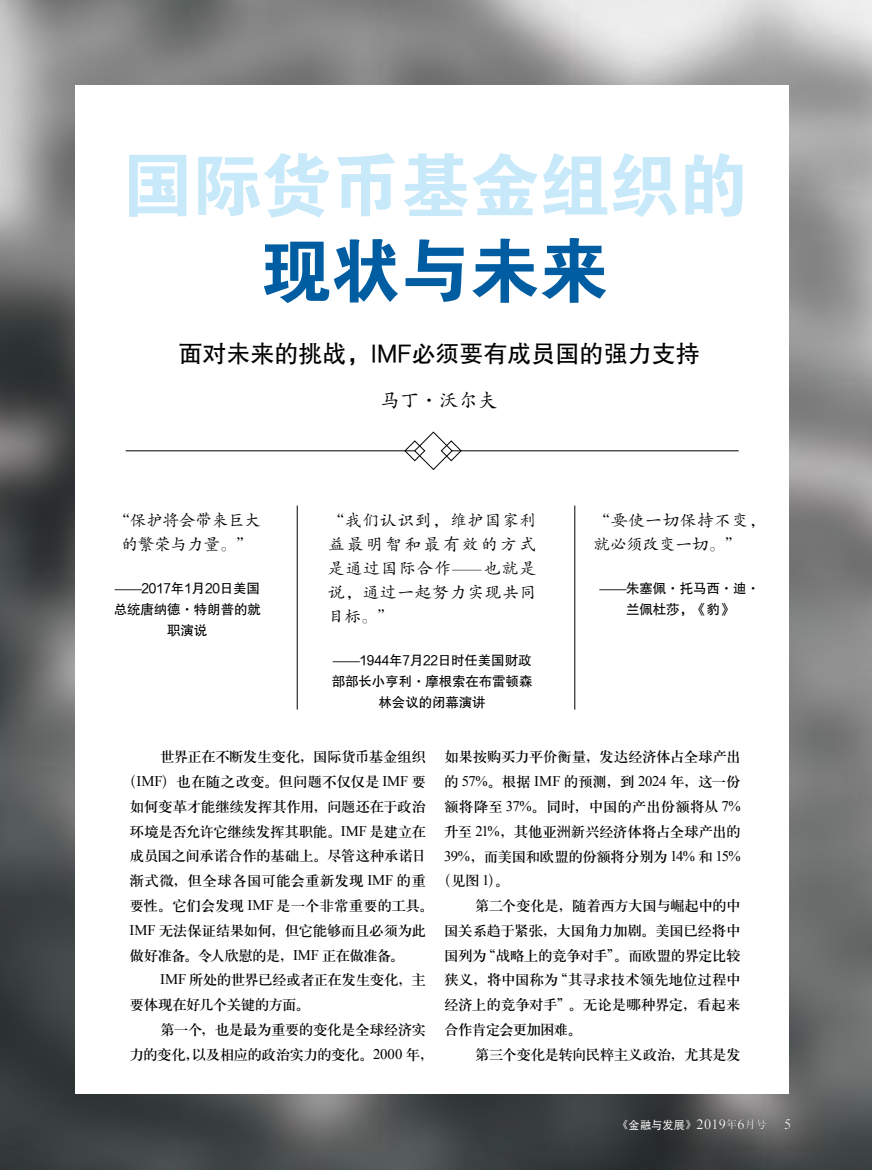
<style>
.page{position:relative;width:872px;height:1170px;background:#fff}
.page>*{position:absolute;margin:0;border:0;box-sizing:border-box;transform-origin:0 0}
.t1{font:70.2px "FZDHTJW GB1 0";letter-spacing:-.01em;color:#c8e9fa}
.t2{font:70.2px "FZDHTJW GB1 0";letter-spacing:-.01em;color:#005da2}
.t3{font:24px "FZHTJW GB1 0";color:#000}
.t4{font:19.5px "FZKTK GBK1 0";color:#000}
.t5{font:16.5px/24px "FZKTK GBK1 0";letter-spacing:.055em;color:#000;text-align:justify}
.t6{font:16.5px/24px "FZKTK GBK1 0";letter-spacing:-.01em;color:#000;text-align:center}
.t7{font:14.7px "H Ya 3 gj";letter-spacing:-.04em;color:#000}
.t8{font:14.7px "H Ya 3 gj";letter-spacing:-.005em;color:#000}
.t9{font:14.7px "H Ya 3 gj";letter-spacing:-.01em;color:#000}
.t10{font:14.7px "H Ya 3 gj";color:#000}
.t11{font:14.7px "H Ya 3 gj";letter-spacing:-.07em;color:#000}
.t12{font:14.7px "H Ya 3 gj";letter-spacing:-.02em;color:#000}
.t13{font:14.7px "H Ya 3 gj";letter-spacing:-.065em;color:#000}
.t14{font:13.5px/21px "FZHTJW GB1 0";letter-spacing:-.01em;color:#000;text-align:center}
.t15{font:11.55px "FZHTJW GB1 0";color:#fff}
.s1{font-size:9.45px}
.s2{font-size:11.55px}
.s3{font-family:"Times New Roman"}
.s4{font-size:10.05px}
.s5{font-family:"Times New Roman";font-size:14.25px}
.s6{font-family:"FZS3 K GBK1 0";font-size:10.65px}
.s7{font-family:"Times New Roman";font-size:14.55px;color:#000}
</style>
<div class="page">
<img style="left:0;top:0;width:872px;height:1169px">
<div style="left:76px;top:85px;width:712px;height:1008px;background:#fff"></div>
<hr style="left:297px;top:505px;width:1px;height:204px;background:#000">
<hr style="left:574px;top:505px;width:1px;height:204px;background:#000">
<svg style="left:404px;top:431px;width:58px;height:39px"></svg>
<hr style="left:126px;top:450px;width:289px;height:1px;background:#000">
<hr style="left:451px;top:450px;width:287px;height:1px;background:#000">
<h1 class="t1" style="left:122px;top:147px;width:627px">国际货币基金组织的</h1>
<h1 class="t2" style="left:261px;top:233px;width:349px">现状与未来</h1>
<h2 class="t3" style="left:178px;top:341px;width:523px">面对未来的挑战，IMF必须要有成员国的强力支持</h2>
<h3 class="t4" style="left:380px;top:390px;width:118px">马丁·沃尔夫</h3>
<p class="t6" style="left:114px;top:508px;width:149px">“保护将会带来巨大的繁荣与力量。”</p>
<p class="t14" style="left:114px;top:577px;width:149px"><span class="s1">—</span>2017年1月20日美国总统唐纳德·特朗普的就职演说</p>
<p class="t5" style="left:328px;top:508px;width:210px">“我们认识到，维护国家利益最明智和最有效的方式是通过国际合作<span class="s2">—</span>也就是说，通过一起努力实现共同目标。”</p>
<p class="t14" style="left:332px;top:649px;width:202px"><span class="s1">—</span>1944年7月22日时任美国财政部部长小亨利·摩根索在布雷顿森林会议的闭幕演讲</p>
<p class="t5" style="left:594px;top:508px;width:173px">“要使一切保持不变，就必须改变一切。”</p>
<p class="t14" style="left:599px;top:577px;width:162px"><span class="s1">—</span>朱塞佩·托马西·迪·兰佩杜莎，《豹》</p>
<p class="t7" style="left:160px;top:749px;width:267px">世界正在不断发生变化，国际货币基金组织</p>
<p class="t8" style="left:122px;top:774px;width:305px">（<span class="s3">IMF</span>）也在随之改变。但问题不仅仅是 <span class="s3">IMF</span> 要</p>
<p class="t7" style="left:130px;top:799px;width:298px">如何变革才能继续发挥其作用，问题还在于政治</p>
<p class="t7" style="left:130px;top:823px;width:298px">环境是否允许它继续发挥其职能。<span class="s3">IMF</span> 是建立在</p>
<p class="t7" style="left:130px;top:848px;width:298px">成员国之间承诺合作的基础上。尽管这种承诺日</p>
<p class="t10" style="left:130px;top:873px;width:298px">渐式微，但全球各国可能会重新发现 <span class="s3">IMF</span> 的重</p>
<p class="t7" style="left:130px;top:898px;width:305px">要性。它们会发现 <span class="s3">IMF</span> 是一个非常重要的工具。</p>
<p class="t7" style="left:130px;top:922px;width:298px"><span class="s3">IMF</span> 无法保证结果如何，但它能够而且必须为此</p>
<p class="t11" style="left:130px;top:947px;width:276px">做好准备。令人欣慰的是，<span class="s3">IMF</span> 正在做准备。</p>
<p class="t7" style="left:160px;top:972px;width:267px"><span class="s3">IMF</span> 所处的世界已经或者正在发生变化，主</p>
<p class="t7" style="left:130px;top:997px;width:182px">要体现在好几个关键的方面。</p>
<p class="t7" style="left:160px;top:1021px;width:267px">第一个，也是最为重要的变化是全球经济实</p>
<p class="t7" style="left:130px;top:1046px;width:305px">力的变化，以及相应的政治实力的变化。<span class="s3">2000</span> 年，</p>
<p class="t7" style="left:444px;top:749px;width:298px">如果按购买力平价衡量，发达经济体占全球产出</p>
<p class="t7" style="left:444px;top:774px;width:298px">的 <span class="s3">57%</span>。根据 <span class="s3">IMF</span> 的预测，到 <span class="s3">2024</span> 年，这一份</p>
<p class="t9" style="left:444px;top:799px;width:298px">额将降至 <span class="s3">37%</span>。同时，中国的产出份额将从 <span class="s3">7%</span></p>
<p class="t7" style="left:444px;top:823px;width:298px">升至 <span class="s3">21%</span>，其他亚洲新兴经济体将占全球产出的</p>
<p class="t7" style="left:444px;top:848px;width:298px"><span class="s3">39%</span>，而美国和欧盟的份额将分别为 <span class="s3">14%</span> 和 <span class="s3">15%</span></p>
<p class="t7" style="left:437px;top:873px;width:74px">（见图 <span class="s3">1</span>）。</p>
<p class="t7" style="left:475px;top:898px;width:267px">第二个变化是，随着西方大国与崛起中的中</p>
<p class="t7" style="left:444px;top:923px;width:298px">国关系趋于紧张，大国角力加剧。美国已经将中</p>
<p class="t7" style="left:444px;top:947px;width:298px">国列为“战略上的竞争对手”。而欧盟的界定比较</p>
<p class="t7" style="left:444px;top:972px;width:298px">狭义，将中国称为“其寻求技术领先地位过程中</p>
<p class="t12" style="left:444px;top:997px;width:298px">经济上的竞争对手”。无论是哪种界定，看起来</p>
<p class="t13" style="left:444px;top:1022px;width:139px">合作肯定会更加困难。</p>
<p class="t7" style="left:475px;top:1046px;width:267px">第三个变化是转向民粹主义政治，尤其是发</p>
<p class="t15" style="left:619px;top:1118px;width:174px"><span class="s4">《</span>金融与发展<span class="s4">》</span> <span class="s5">2019</span><span class="s6">年</span><span class="s5">6</span><span class="s6">月号</span> <span class="s7">5</span></p>
</div>
